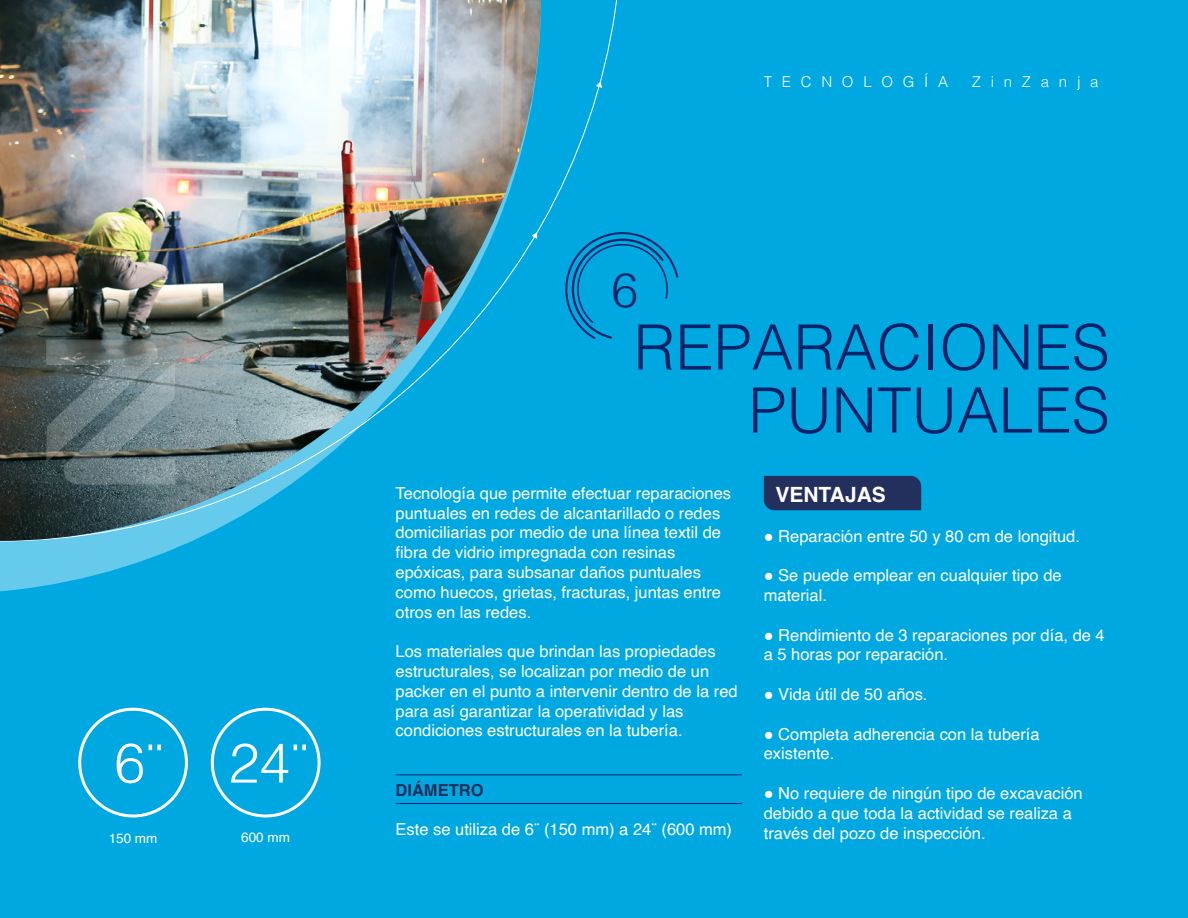
<style>
.page{position:relative;width:1188px;height:918px;background:#00a8e1}
.page>*{position:absolute;margin:0;border:0;box-sizing:border-box;transform-origin:0 0}
.t1{font:300 62.55px/63px "Helvetica";color:#002269;text-align:right}
.t2{font:300 55.5px "Helvetica";color:#fff}
.t3{font:300 48px "Helvetica";color:#002269}
.t4{font:700 21px "Helvetica";color:#fff}
.t5{font:16.5px/19.8px "Helvetica";color:#fff}
.t6{font:700 16.5px "Helvetica";color:#232f5c}
.t7{font:300 15px "Helvetica";letter-spacing:.65em;color:#fff}
.t8{font:13.5px "Helvetica";color:#fff}
</style>
<div class="page">
<svg style="left:0;top:542px;width:190px;height:50px;fill:#65caec"></svg>
<hr style="left:396px;top:774px;width:346px;height:1px;background:#002269">
<hr style="left:396px;top:803px;width:346px;height:1px;background:#002269">
<div style="left:764px;top:476px;width:157px;height:34px;background:#232f5c"></div>
<div style="left:78px;top:708px;width:110px;height:109px;border:3px solid #fff;border-radius:50%"></div>
<div style="left:211px;top:708px;width:110px;height:109px;border:3px solid #fff;border-radius:50%"></div>
<svg style="left:620px;top:232px;width:59px;height:67px"></svg>
<svg style="left:0;top:0;width:620px;height:542px"></svg>
<svg style="left:596px;top:82px;width:6px;height:6px"></svg>
<img style="left:0;top:0;width:541px;height:541px">
<svg style="left:46px;top:340px;width:129px;height:145px"></svg>
<h2 class="t2" style="left:114px;top:716px;width:196px">6¨ 24¨</h2>
<p class="t8" style="left:109px;top:828px;width:50px">150 mm</p>
<p class="t8" style="left:241px;top:827px;width:50px">600 mm</p>
<h3 class="t3" style="left:611px;top:249px;width:28px">6</h3>
<p class="t7" style="left:764px;top:69px;width:186px">TECNOLOGÍA</p>
<p class="t7" style="left:972px;top:69px;width:128px">ZinZanja</p>
<h1 class="t1" style="left:633px;top:311px;width:478px">REPARACIONES<br>PUNTUALES</h1>
<p class="t5" style="left:396px;top:484px;width:337px">Tecnología que permite efectuar reparaciones puntuales en redes de alcantarillado o redes domiciliarias por medio de una línea textil de fibra de vidrio impregnada con resinas epóxicas, para subsanar daños puntuales como huecos, grietas, fracturas, juntas entre otros en las redes.</p>
<p class="t5" style="left:396px;top:642px;width:344px">Los materiales que brindan las propiedades estructurales, se localizan por medio de un packer en el punto a intervenir dentro de la red para así garantizar la operatividad y las condiciones estructurales en la tubería.</p>
<p class="t6" style="left:396px;top:777px;width:89px">DIÁMETRO</p>
<p class="t5" style="left:396px;top:820px;width:338px">Este se utiliza de 6¨ (150 mm) a 24¨ (600 mm)</p>
<p class="t4" style="left:775px;top:478px;width:112px">VENTAJAS</p>
<p class="t5" style="left:764px;top:526px;width:318px">● Reparación entre 50 y 80 cm de longitud.</p>
<p class="t5" style="left:764px;top:566px;width:299px">● Se puede emplear en cualquier tipo de material.</p>
<p class="t5" style="left:764px;top:625px;width:343px">● Rendimiento de 3 reparaciones por día, de 4 a 5 horas por reparación.</p>
<p class="t5" style="left:764px;top:685px;width:165px">● Vida útil de 50 años.</p>
<p class="t5" style="left:764px;top:724px;width:277px">● Completa adherencia con la tubería existente.</p>
<p class="t5" style="left:764px;top:784px;width:321px">● No requiere de ningún tipo de excavación debido a que toda la actividad se realiza a través del pozo de inspección.</p>
</div>
